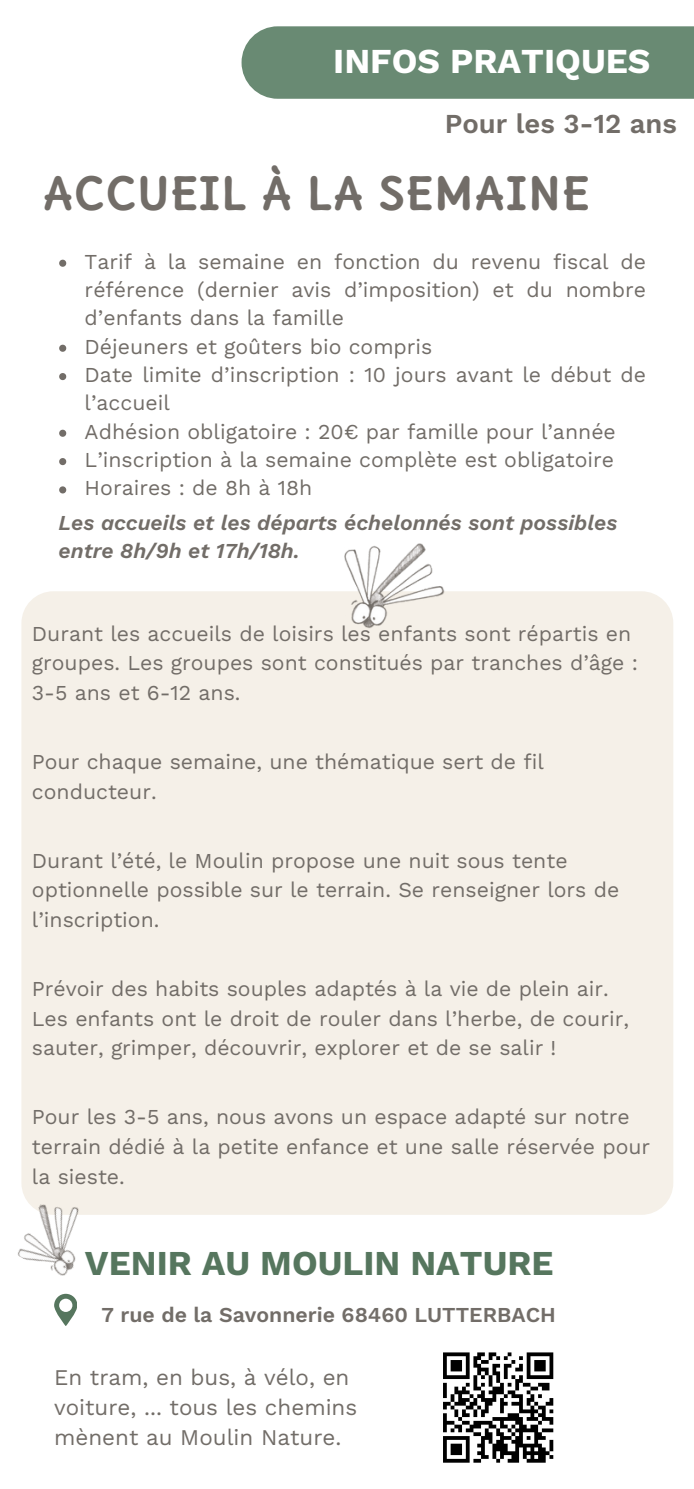
<style>
.page{position:relative;width:694px;height:1489px;background:#fff}
.page>*{position:absolute;margin:0;border:0;box-sizing:border-box;transform-origin:0 0}
.t1{font:700 45px "Delius Unicase";color:#726d68}
.t2{font:700 35px "Work Sans";color:#56765e}
.t3{font:700 35px "Work Sans";color:#fff}
.t4{font:600 27.5px "Work Sans";color:#726d68}
.t5{font:22.5px/29.8px "Work Sans";color:#726d68}
.t6{font:21.25px/29.5px "Work Sans";color:#726d68}
.t7{font:italic 600 21.25px/28.2px "Work Sans";color:#726d68}
.t8{font:600 21.25px "Work Sans";color:#726d68}
</style>
<div class="page">
<div style="left:21px;top:591px;width:652px;height:624px;background:#f5f0e8;border-radius:32px"></div>
<img style="left:344px;top:544px;width:101px;height:84px">
<div style="left:241px;top:26px;width:453px;height:73px;background:#698a73"></div>
<svg style="left:54px;top:1294px;width:23px;height:31px"></svg>
<svg style="left:59px;top:260px;width:7px;height:7px"></svg>
<svg style="left:59px;top:345px;width:7px;height:7px"></svg>
<svg style="left:59px;top:373px;width:7px;height:7px"></svg>
<svg style="left:59px;top:430px;width:7px;height:7px"></svg>
<svg style="left:59px;top:458px;width:7px;height:7px"></svg>
<svg style="left:59px;top:486px;width:7px;height:7px"></svg>
<svg style="left:443px;top:1352px;width:111px;height:111px"></svg>
<img style="left:17px;top:1191px;width:62px;height:85px">
<p class="t3" style="left:333px;top:41px;width:319px">INFOS PRATIQUES</p>
<h4 class="t4" style="left:445px;top:107px;width:234px">Pour les 3-12 ans</h4>
<p class="t1" style="left:42px;top:164px;width:549px">ACCUEIL À LA SEMAINE</p>
<p class="t6" style="left:85px;top:247px;width:563px;line-height:28.2px;text-align:justify">Tarif à la semaine en fonction du revenu fiscal de référence (dernier avis d’imposition) et du nombre d’enfants dans la famille</p>
<p class="t6" style="left:85px;top:331px;width:349px">Déjeuners et goûters bio compris</p>
<p class="t6" style="left:85px;top:360px;width:563px;line-height:28.2px">Date limite d’inscription : 10 jours avant le début de l’accueil</p>
<p class="t6" style="left:85px;top:416px;width:533px">Adhésion obligatoire : 20€ par famille pour l’année</p>
<p class="t6" style="left:85px;top:445px;width:531px">L’inscription à la semaine complète est obligatoire</p>
<p class="t6" style="left:85px;top:473px;width:229px">Horaires : de 8h à 18h</p>
<h2 class="t7" style="left:59px;top:508px;width:560px">Les accueils et les départs échelonnés sont possibles entre 8h/9h et 17h/18h.</h2>
<h3 class="t6" style="left:32px;top:619px;width:607px">Durant les accueils de loisirs les enfants sont répartis en groupes. Les groupes sont constitués par tranches d’âge :</h3>
<h1 class="t6" style="left:32px;top:678px;width:210px">3-5 ans et 6-12 ans.</h1>
<p class="t6" style="left:32px;top:747px;width:513px">Pour chaque semaine, une thématique sert de fil conducteur.</p>
<p class="t6" style="left:32px;top:846px;width:589px">Durant l’été, le Moulin propose une nuit sous tente optionnelle possible sur le terrain. Se renseigner lors de l’inscription.</p>
<p class="t6" style="left:32px;top:974px;width:578px">Prévoir des habits souples adaptés à la vie de plein air.</p>
<p class="t6" style="left:32px;top:1003px;width:598px">Les enfants ont le droit de rouler dans l’herbe, de courir, sauter, grimper, découvrir, explorer et de se salir !</p>
<p class="t6" style="left:32px;top:1102px;width:620px">Pour les 3-5 ans, nous avons un espace adapté sur notre terrain dédié à la petite enfance et une salle réservée pour la sieste.</p>
<h2 class="t2" style="left:85px;top:1242px;width:470px">VENIR AU MOULIN NATURE</h2>
<p class="t8" style="left:101px;top:1302px;width:456px">7 rue de la Savonnerie 68460 LUTTERBACH</p>
<p class="t5" style="left:54px;top:1362px;width:305px">En tram, en bus, à vélo, en voiture, ... tous les chemins mènent au Moulin Nature.</p>
</div>
